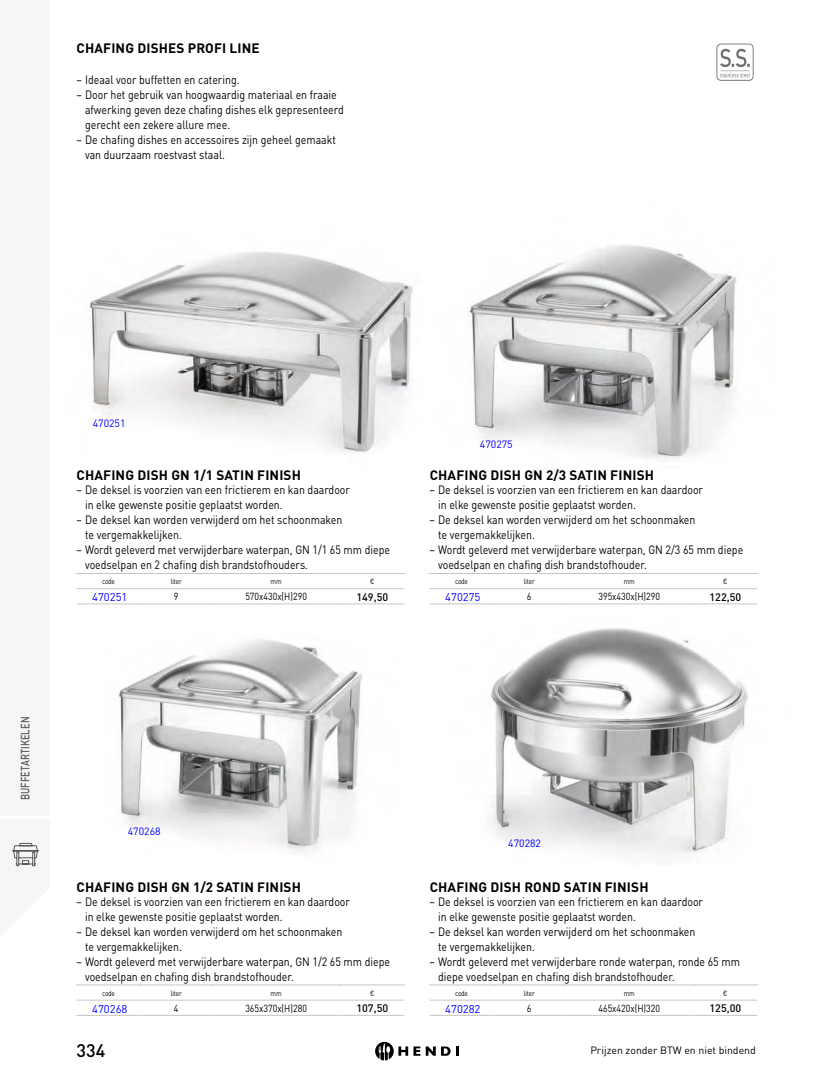
<style>
.page{position:relative;width:821px;height:1085px;background:#fff}
.page>*{position:absolute;margin:0;border:0;box-sizing:border-box;transform-origin:0 0}
.t1{font:55.5px "HENDI pictogram 2018";color:#706f6f}
.t2{font:500 18px "DIN Pro";color:#000}
.t3{font:700 13.5px "DIN Pro";letter-spacing:.01em;color:#000}
.t4{font:12px/15px "DIN Pro";color:#000;scale:.88 1}
.t5{font:500 12px "DIN Pro";letter-spacing:.01em;color:#575756;scale:.77 1}
.t6{font:11.25px "DIN Pro";color:#00f}
.t7{font:500 10.8px "DIN Pro";color:#000}
.t8{font:10.5px "DIN Pro";color:#000}
.t9{font:10.5px "DIN Pro";color:#00f}
.t10{font:10.2px "DIN Pro";color:#000;scale:.87 1}
.t11{font:7.5px "DIN Pro";letter-spacing:-.025em;color:#000;scale:.85 1}
</style>
<div class="page">
<img style="left:87px;top:252px;width:326px;height:201px">
<img style="left:467px;top:245px;width:270px;height:216px">
<img style="left:118px;top:639px;width:245px;height:213px">
<img style="left:491px;top:628px;width:257px;height:226px">
<svg style="left:456px;top:1046px;width:2px;height:9px"></svg>
<svg style="left:426px;top:1046px;width:24px;height:9px"></svg>
<svg style="left:375px;top:1041px;width:45px;height:19px"></svg>
<div style="left:0;top:0;width:50px;height:815px;background:#f6f6f6"></div>
<svg style="left:11px;top:842px;width:29px;height:25px"></svg>
<hr style="left:77px;top:999px;width:63px;height:1px;background:#c6c6c6">
<hr style="left:140px;top:999px;width:72px;height:1px;background:#c6c6c6">
<hr style="left:212px;top:999px;width:128px;height:1px;background:#c6c6c6">
<hr style="left:340px;top:999px;width:64px;height:1px;background:#c6c6c6">
<hr style="left:77px;top:1014px;width:63px;height:1px;background:#c6c6c6">
<hr style="left:140px;top:1014px;width:72px;height:1px;background:#c6c6c6">
<hr style="left:212px;top:1014px;width:128px;height:1px;background:#c6c6c6">
<hr style="left:340px;top:1014px;width:64px;height:1px;background:#c6c6c6">
<hr style="left:76px;top:984px;width:65px;height:1px;background:#c6c6c6">
<hr style="left:140px;top:984px;width:73px;height:1px;background:#c6c6c6">
<hr style="left:211px;top:984px;width:130px;height:1px;background:#c6c6c6">
<hr style="left:339px;top:984px;width:66px;height:1px;background:#c6c6c6">
<hr style="left:429px;top:999px;width:64px;height:1px;background:#c6c6c6">
<hr style="left:493px;top:999px;width:72px;height:1px;background:#c6c6c6">
<hr style="left:565px;top:999px;width:128px;height:1px;background:#c6c6c6">
<hr style="left:693px;top:999px;width:64px;height:1px;background:#c6c6c6">
<hr style="left:429px;top:1014px;width:64px;height:1px;background:#c6c6c6">
<hr style="left:493px;top:1014px;width:72px;height:1px;background:#c6c6c6">
<hr style="left:565px;top:1014px;width:128px;height:1px;background:#c6c6c6">
<hr style="left:693px;top:1014px;width:64px;height:1px;background:#c6c6c6">
<hr style="left:429px;top:984px;width:65px;height:1px;background:#c6c6c6">
<hr style="left:492px;top:984px;width:74px;height:1px;background:#c6c6c6">
<hr style="left:564px;top:984px;width:130px;height:1px;background:#c6c6c6">
<hr style="left:692px;top:984px;width:66px;height:1px;background:#c6c6c6">
<hr style="left:429px;top:588px;width:64px;height:1px;background:#c6c6c6">
<hr style="left:493px;top:588px;width:72px;height:1px;background:#c6c6c6">
<hr style="left:565px;top:588px;width:128px;height:1px;background:#c6c6c6">
<hr style="left:693px;top:588px;width:64px;height:1px;background:#c6c6c6">
<hr style="left:429px;top:603px;width:64px;height:1px;background:#c6c6c6">
<hr style="left:493px;top:603px;width:72px;height:1px;background:#c6c6c6">
<hr style="left:565px;top:603px;width:128px;height:1px;background:#c6c6c6">
<hr style="left:693px;top:603px;width:64px;height:1px;background:#c6c6c6">
<hr style="left:429px;top:573px;width:65px;height:1px;background:#c6c6c6">
<hr style="left:492px;top:573px;width:74px;height:1px;background:#c6c6c6">
<hr style="left:564px;top:573px;width:130px;height:1px;background:#c6c6c6">
<hr style="left:692px;top:573px;width:66px;height:1px;background:#c6c6c6">
<hr style="left:77px;top:588px;width:63px;height:1px;background:#c6c6c6">
<hr style="left:140px;top:588px;width:72px;height:1px;background:#c6c6c6">
<hr style="left:212px;top:588px;width:128px;height:1px;background:#c6c6c6">
<hr style="left:340px;top:588px;width:64px;height:1px;background:#c6c6c6">
<hr style="left:77px;top:603px;width:63px;height:1px;background:#c6c6c6">
<hr style="left:140px;top:603px;width:72px;height:1px;background:#c6c6c6">
<hr style="left:212px;top:603px;width:128px;height:1px;background:#c6c6c6">
<hr style="left:340px;top:603px;width:64px;height:1px;background:#c6c6c6">
<hr style="left:76px;top:573px;width:65px;height:1px;background:#c6c6c6">
<hr style="left:140px;top:573px;width:73px;height:1px;background:#c6c6c6">
<hr style="left:211px;top:573px;width:130px;height:1px;background:#c6c6c6">
<hr style="left:339px;top:573px;width:66px;height:1px;background:#c6c6c6">
<p class="t3" style="left:77px;top:37px;width:184px">CHAFING DISHES PROFI LINE</p>
<p class="t4" style="left:77px;top:71px;width:187px">– Ideaal voor buffetten en catering.</p>
<p class="t4" style="left:85px;top:86px;width:295px;text-indent:-9px">– Door het gebruik van hoogwaardig materiaal en fraaie afwerking geven deze chafing dishes elk gepresenteerd gerecht een zekere allure mee.</p>
<p class="t4" style="left:85px;top:131px;width:286px;text-indent:-9px">– De chafing dishes en accessoires zijn geheel gemaakt van duurzaam roestvast staal.</p>
<h1 class="t1" style="left:716px;top:29px;width:41px">I</h1>
<p class="t5" style="left:16px;top:800px;width:110px;rotate:-90deg">BUFFETARTIKELEN</p>
<p class="t9" style="left:93px;top:415px;width:34px">470251</p>
<p class="t9" style="left:480px;top:435px;width:34px">470275</p>
<p class="t3" style="left:77px;top:464px;width:226px">CHAFING DISH GN 1/1 SATIN FINISH</p>
<p class="t3" style="left:430px;top:464px;width:226px">CHAFING DISH GN 2/3 SATIN FINISH</p>
<p class="t4" style="left:85px;top:481px;width:302px;text-indent:-9px">– De deksel is voorzien van een frictierem en kan daardoor in elke gewenste positie geplaatst worden.</p>
<p class="t4" style="left:85px;top:511px;width:294px;text-indent:-9px">– De deksel kan worden verwijderd om het schoonmaken te vergemakkelijken.</p>
<p class="t4" style="left:85px;top:541px;width:348px;text-indent:-9px">– Wordt geleverd met verwijderbare waterpan, GN 1/1 65 mm diepe voedselpan en 2 chafing dish brandstofhouders.</p>
<p class="t4" style="left:438px;top:481px;width:302px;text-indent:-9px">– De deksel is voorzien van een frictierem en kan daardoor in elke gewenste positie geplaatst worden.</p>
<p class="t4" style="left:438px;top:511px;width:294px;text-indent:-9px">– De deksel kan worden verwijderd om het schoonmaken te vergemakkelijken.</p>
<p class="t4" style="left:438px;top:541px;width:348px;text-indent:-9px">– Wordt geleverd met verwijderbare waterpan, GN 2/3 65 mm diepe voedselpan en chafing dish brandstofhouder.</p>
<p class="t11" style="left:102px;top:575px;width:17px">code</p>
<p class="t11" style="left:171px;top:575px;width:14px">liter</p>
<p class="t11" style="left:271px;top:575px;width:14px">mm</p>
<p class="t11" style="left:370px;top:575px;width:7px">€</p>
<p class="t6" style="left:92px;top:588px;width:37px">470251</p>
<p class="t10" style="left:174px;top:588px;width:7px">9</p>
<p class="t10" style="left:245px;top:588px;width:72px">570x430x(H)290</p>
<p class="t7" style="left:356px;top:588px;width:33px">149,50</p>
<p class="t11" style="left:455px;top:575px;width:17px">code</p>
<p class="t11" style="left:524px;top:575px;width:14px">liter</p>
<p class="t11" style="left:623px;top:575px;width:14px">mm</p>
<p class="t11" style="left:723px;top:575px;width:7px">€</p>
<p class="t6" style="left:445px;top:588px;width:37px">470275</p>
<p class="t10" style="left:527px;top:588px;width:7px">6</p>
<p class="t10" style="left:598px;top:588px;width:72px">395x430x(H)290</p>
<p class="t7" style="left:709px;top:588px;width:33px">122,50</p>
<p class="t9" style="left:128px;top:823px;width:34px">470268</p>
<p class="t3" style="left:77px;top:875px;width:226px">CHAFING DISH GN 1/2 SATIN FINISH</p>
<p class="t4" style="left:85px;top:892px;width:302px;text-indent:-9px">– De deksel is voorzien van een frictierem en kan daardoor in elke gewenste positie geplaatst worden.</p>
<p class="t4" style="left:85px;top:922px;width:294px;text-indent:-9px">– De deksel kan worden verwijderd om het schoonmaken te vergemakkelijken.</p>
<p class="t4" style="left:85px;top:952px;width:348px;text-indent:-9px">– Wordt geleverd met verwijderbare waterpan, GN 1/2 65 mm diepe voedselpan en chafing dish brandstofhouder.</p>
<p class="t11" style="left:102px;top:987px;width:17px">code</p>
<p class="t11" style="left:171px;top:987px;width:14px">liter</p>
<p class="t11" style="left:271px;top:987px;width:14px">mm</p>
<p class="t11" style="left:370px;top:987px;width:7px">€</p>
<p class="t6" style="left:92px;top:999px;width:37px">470268</p>
<p class="t10" style="left:174px;top:999px;width:7px">4</p>
<p class="t10" style="left:245px;top:999px;width:72px">365x370x(H)280</p>
<p class="t7" style="left:356px;top:999px;width:33px">107,50</p>
<h2 class="t2" style="left:77px;top:1036px;width:30px">334</h2>
<p class="t9" style="left:508px;top:835px;width:34px">470282</p>
<p class="t3" style="left:430px;top:875px;width:220px">CHAFING DISH ROND SATIN FINISH</p>
<p class="t4" style="left:438px;top:892px;width:302px;text-indent:-9px">– De deksel is voorzien van een frictierem en kan daardoor in elke gewenste positie geplaatst worden.</p>
<p class="t4" style="left:438px;top:922px;width:294px;text-indent:-9px">– De deksel kan worden verwijderd om het schoonmaken te vergemakkelijken.</p>
<p class="t4" style="left:438px;top:952px;width:344px;text-indent:-9px">– Wordt geleverd met verwijderbare ronde waterpan, ronde 65 mm diepe voedselpan en chafing dish brandstofhouder.</p>
<p class="t11" style="left:455px;top:987px;width:17px">code</p>
<p class="t11" style="left:524px;top:987px;width:14px">liter</p>
<p class="t11" style="left:623px;top:987px;width:14px">mm</p>
<p class="t11" style="left:723px;top:987px;width:7px">€</p>
<p class="t6" style="left:445px;top:999px;width:37px">470282</p>
<p class="t10" style="left:527px;top:999px;width:7px">6</p>
<p class="t10" style="left:598px;top:999px;width:72px">465x420x(H)320</p>
<p class="t7" style="left:709px;top:999px;width:33px">125,00</p>
<p class="t8" style="left:590px;top:1041px;width:167px">Prijzen zonder BTW en niet bindend</p>
</div>
